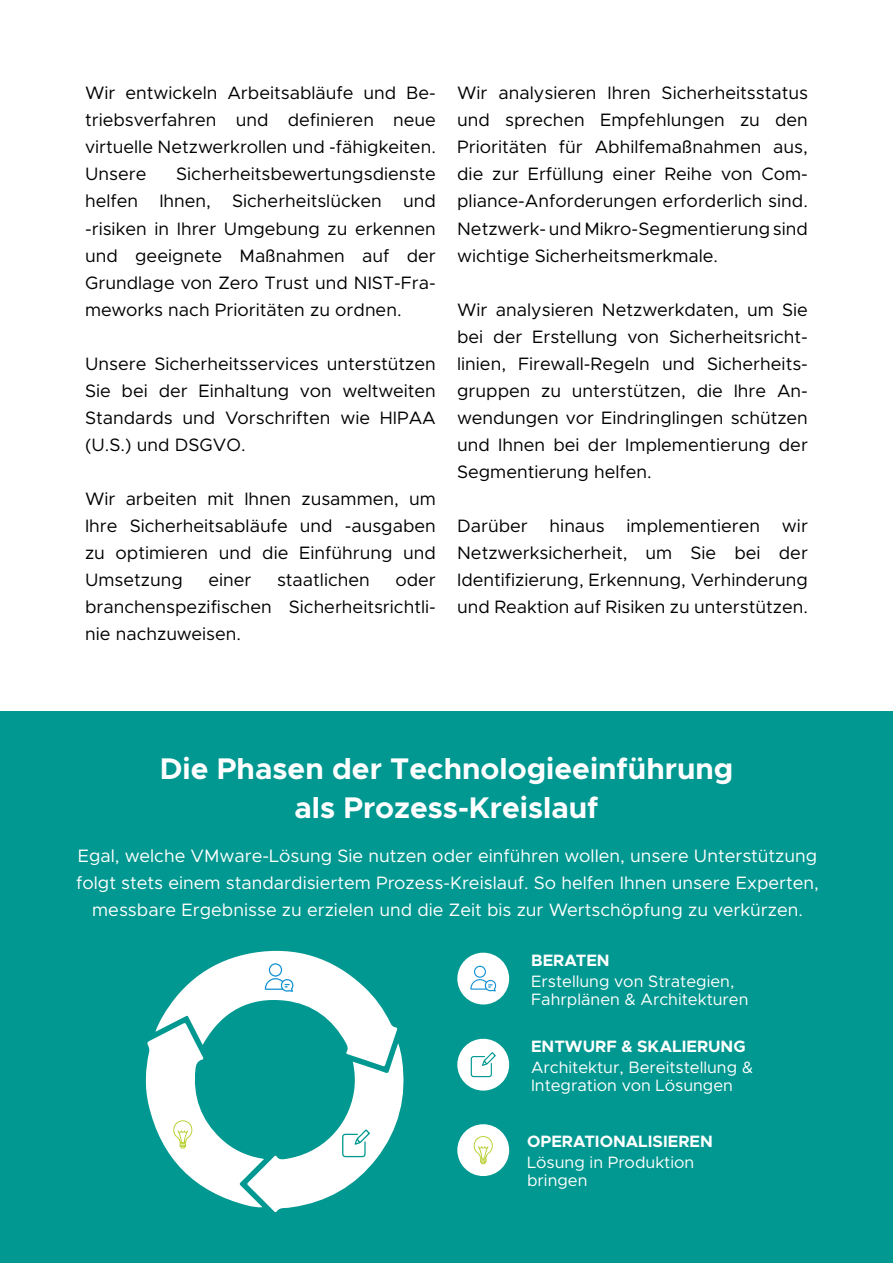
<style>
.page{position:relative;width:893px;height:1263px;background:#fff}
.page>*{position:absolute;margin:0;border:0;box-sizing:border-box;transform-origin:0 0}
.t1{font:700 30px/39px "Metropolis";color:#fff;text-align:center}
.t2{font:18px/27px "Metropolis";color:#000;text-align:justify}
.t3{font:18px/27px "Metropolis";color:#fff;text-align:center}
.t4{font:16.5px/18px "Metropolis";color:#fff}
.t5{font:700 16.5px "Metropolis";color:#fff}
</style>
<div class="page">
<div style="left:0;top:711px;width:893px;height:552px;background:#009890"></div>
<div style="left:457px;top:953px;width:52px;height:51px;background:#fff;border-radius:50%"></div>
<svg style="left:470px;top:966px;width:27px;height:25px"></svg>
<div style="left:457px;top:1124px;width:52px;height:52px;background:#fff;border-radius:50%"></div>
<svg style="left:473px;top:1136px;width:20px;height:28px"></svg>
<div style="left:457px;top:1039px;width:52px;height:51px;background:#fff;border-radius:50%"></div>
<svg style="left:471px;top:1052px;width:25px;height:25px"></svg>
<svg style="left:145px;top:950px;width:259px;height:262px"></svg>
<p class="t2" style="left:85px;top:80px;width:352px">Wir entwickeln Arbeitsabläufe und Be&shy;triebsverfahren und definieren neue virtuelle Netzwerkrollen und -fähigkeiten.<br>Unsere</p>
<p class="t2" style="left:85px;top:161px;width:352px;text-indent:91px">Sicherheitsbewertungsdienste helfen Ihnen, Sicherheitslücken und -risiken in Ihrer Umgebung zu erkennen und geeignete Maßnahmen auf der Grundlage von Zero Trust und NIST-Fra&shy;meworks nach Prioritäten zu ordnen.</p>
<p class="t2" style="left:85px;top:350px;width:352px">Unsere Sicherheitsservices unterstützen Sie bei der Einhaltung von weltweiten Standards und Vorschriften wie HIPAA (U.S.) und DSGVO.</p>
<p class="t2" style="left:85px;top:485px;width:352px">Wir arbeiten mit Ihnen zusammen, um Ihre Sicherheitsabläufe und -ausgaben zu optimieren und die Einführung und Umsetzung</p>
<p class="t2" style="left:208px;top:566px;width:45px">einer</p>
<p class="t2" style="left:277px;top:566px;width:94px">staatlichen</p>
<p class="t2" style="left:85px;top:566px;width:352px;text-indent:310px">oder branchenspezifischen Sicherheitsrichtli&shy;nie nachzuweisen.</p>
<p class="t2" style="left:457px;top:80px;width:352px">Wir analysieren Ihren Sicherheitsstatus und sprechen Empfehlungen zu den Prioritäten für Abhilfemaßnahmen aus, die zur Erfüllung einer Reihe von Com&shy;pliance-Anforderungen erforderlich sind.<br>Netzwerk- und Mikro-Segmentierung sind wichtige Sicherheitsmerkmale.</p>
<p class="t2" style="left:457px;top:296px;width:352px">Wir analysieren Netzwerkdaten, um Sie bei der Erstellung von Sicherheitsricht&shy;linien, Firewall-Regeln und Sicherheits&shy;gruppen zu unterstützen, die Ihre An&shy;wendungen vor Eindringlingen schützen und Ihnen bei der Implementierung der Segmentierung helfen.</p>
<p class="t2" style="left:457px;top:512px;width:352px">Darüber hinaus implementieren wir Netzwerksicherheit, um Sie bei der Identifizierung, Erkennung, Verhinderung und Reaktion auf Risiken zu unterstützen.</p>
<h1 class="t1" style="left:160px;top:749px;width:575px">Die Phasen der Technologieeinführung als Prozess-Kreislauf</h1>
<p class="t3" style="left:76px;top:842px;width:744px">Egal, welche VMware-Lösung Sie nutzen oder einführen wollen, unsere Unterstützung folgt stets einem standardisiertem Prozess-Kreislauf. So helfen Ihnen unsere Experten, messbare Ergebnisse zu erzielen und die Zeit bis zur Wertschöpfung zu verkürzen.</p>
<p class="t5" style="left:531px;top:949px;width:80px">BERATEN</p>
<p class="t4" style="left:531px;top:972px;width:219px">Erstellung von Strategien,<br>Fahrplänen &amp; Architekturen</p>
<p class="t5" style="left:531px;top:1035px;width:216px">ENTWURF &amp; SKALIERUNG</p>
<p class="t4" style="left:531px;top:1058px;width:224px">Architektur, Bereitstellung &amp;<br>Integration von Lösungen</p>
<p class="t5" style="left:527px;top:1131px;width:187px">OPERATIONALISIEREN</p>
<p class="t4" style="left:527px;top:1153px;width:169px">Lösung in Produktion bringen</p>
</div>
